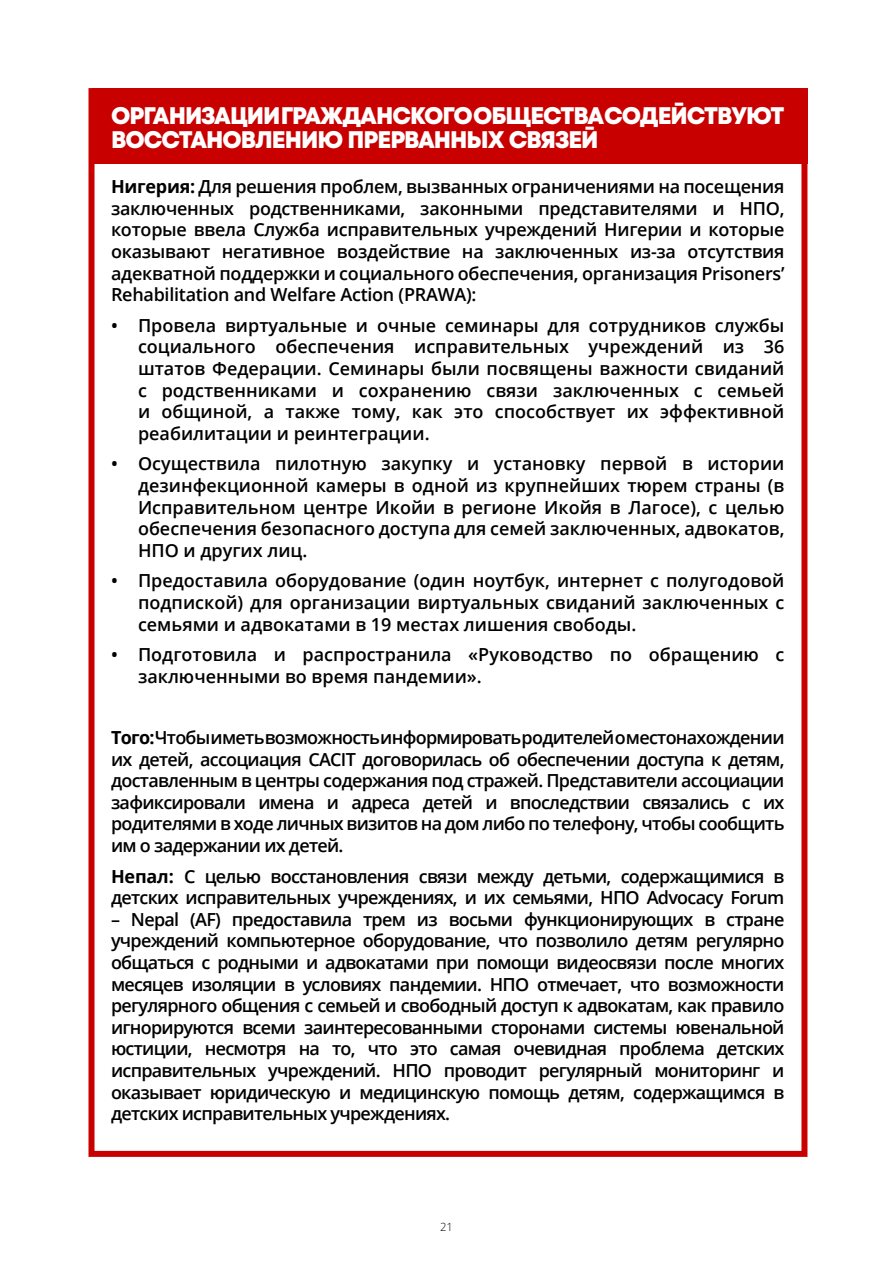
<style>
.page{position:relative;width:893px;height:1263px;background:#fff}
.page>*{position:absolute;margin:0;border:0;box-sizing:border-box;transform-origin:0 0}
.t1{font:800 24px/24px "Code Next";letter-spacing:-.04em;color:#fff}
.t2{font:600 18px/21.6px "Open Sans";letter-spacing:-.015em;color:#000;text-align:justify}
.t3{font:600 18px/21.6px "Open Sans";letter-spacing:-.04em;color:#000}
.t4{font:300 11.25px "Open Sans";color:#000}
.s1{font-weight:700}
</style>
<div class="page">
<div style="left:92px;top:88px;width:715px;height:75px;background:#c80000"></div>
<div style="left:88px;top:88px;width:719px;height:1069px;border:6px solid #c80000"></div>
<h1 class="t1" style="left:111px;top:103px;width:675px">ОРГАНИЗАЦИИ ГРАЖДАНСКОГО ОБЩЕСТВА СОДЕЙСТВУЮТ<br>ВОССТАНОВЛЕНИЮ ПРЕРВАННЫХ СВЯЗЕЙ</h1>
<p class="t2" style="left:111px;top:175px;width:675px"><span class="s1">Нигерия:</span> Для решения проблем, вызванных ограничениями на посещения заключенных родственниками, законными представителями и НПО, которые ввела Служба исправительных учреждений Нигерии и которые оказывают негативное воздействие на заключенных из-за отсутствия адекватной поддержки и социального обеспечения, организация Prisoners’ Rehabilitation and Welfare Action (PRAWA):</p>
<p class="t2" style="left:138px;top:314px;width:648px;text-indent:-27px">• Провела виртуальные и очные семинары для сотрудников службы социального обеспечения исправительных учреждений из 36 штатов Федерации. Семинары были посвящены важности свиданий с родственниками и сохранению связи заключенных с семьей и общиной, а также тому, как это способствует их эффективной реабилитации и реинтеграции.</p>
<p class="t2" style="left:138px;top:453px;width:648px;text-indent:-27px">• Осуществила пилотную закупку и установку первой в истории дезинфекционной камеры в одной из крупнейших тюрем страны (в Исправительном центре Икойи в регионе Икойя в Лагосе), с целью обеспечения безопасного доступа для семей заключенных, адвокатов, НПО и других лиц.</p>
<p class="t2" style="left:138px;top:570px;width:648px;text-indent:-27px">• Предоставила оборудование (один ноутбук, интернет с полугодовой подпиской) для организации виртуальных свиданий заключенных с семьями и адвокатами в 19 местах лишения свободы.</p>
<p class="t2" style="left:138px;top:643px;width:648px;text-indent:-27px">• Подготовила и распространила «Руководство по обращению с заключенными во время пандемии».</p>
<p class="t2" style="left:111px;top:726px;width:675px"><span class="s1">Того:</span> Чтобы иметь возможность информировать родителей о местонахождении их детей, ассоциация CACIT договорилась об обеспечении доступа к детям, доставленным в центры содержания под стражей. Представители ассоциации зафиксировали имена и адреса детей и впоследствии связались с их родителями в ходе личных визитов на дом либо по телефону, чтобы сообщить им о задержании их детей.</p>
<p class="t3" style="left:111px;top:865px;width:675px"><span class="s1">Непал:</span> С целью восстановления связи между детьми, содержащимися в детских исправительных учреждениях, и их семьями, НПО Advocacy Forum</p>
<p class="t2" style="left:111px;top:908px;width:675px">– Nepal (AF) предоставила трем из восьми функционирующих в стране учреждений компьютерное оборудование, что позволило детям регулярно общаться с родными и адвокатами при помощи видеосвязи после многих месяцев изоляции в условиях пандемии. НПО отмечает, что возможности регулярного общения с семьей и свободный доступ к адвокатам, как правило игнорируются всеми заинтересованными сторонами системы ювенальной юстиции, несмотря на то, что это самая очевидная проблема детских исправительных учреждений. НПО проводит регулярный мониторинг и оказывает юридическую и медицинскую помощь детям, содержащимся в детских исправительных учреждениях.</p>
<p class="t4" style="left:440px;top:1219px;width:14px">21</p>
</div>
